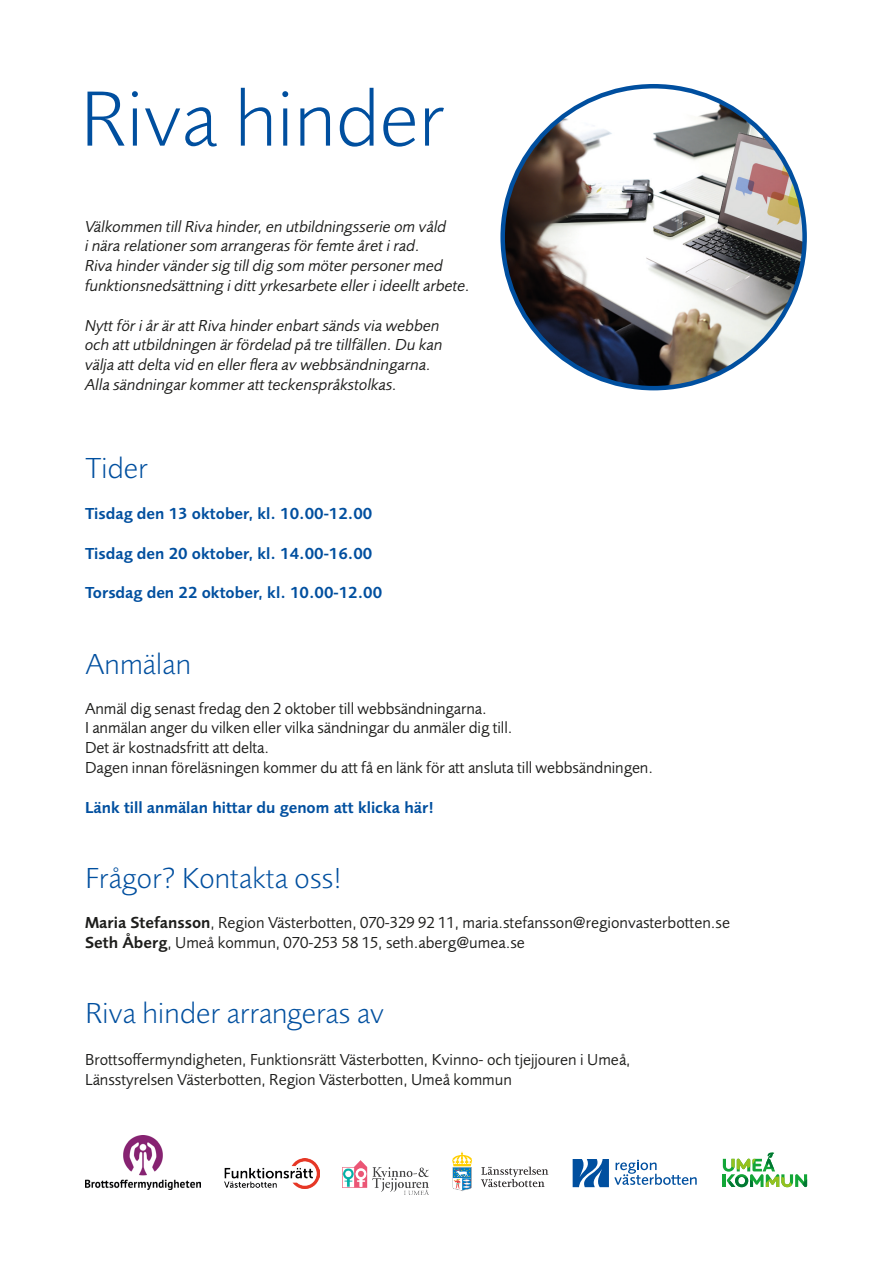
<style>
.page{position:relative;width:893px;height:1263px;background:#fff}
.page>*{position:absolute;margin:0;border:0;box-sizing:border-box;transform-origin:0 0}
.t1{font:300 81px "Foundry Sans";color:#004f9f}
.t2{font:300 30px "Foundry Sans";color:#004f9f}
.t3{font:16.5px "Foundry Sans";color:#1d1d1b}
.t4{font:italic 16.5px/19.8px "Foundry Sans";color:#1d1d1b}
.t5{font:600 16.5px "Foundry Sans";color:#004f9f}
.s1{font-weight:600}
</style>
<div class="page">
<svg style="left:573px;top:1159px;width:124px;height:28px"></svg>
<img style="left:342px;top:1161px;width:87px;height:33px">
<img style="left:225px;top:1158px;width:95px;height:30px">
<img style="left:85px;top:1136px;width:115px;height:53px">
<svg style="left:723px;top:1152px;width:84px;height:35px"></svg>
<svg style="left:481px;top:1167px;width:67px;height:20px"></svg>
<svg style="left:452px;top:1151px;width:20px;height:40px"></svg>
<img style="left:503px;top:86px;width:302px;height:302px;border-radius:151px">
<p class="t1" style="left:80px;top:74px;width:366px">Riva hinder</p>
<p class="t4" style="left:85px;top:216px;width:387px">Välkommen till Riva hinder, en utbildningsserie om våld<br>i nära relationer som arrangeras för femte året i rad.<br>Riva hinder vänder sig till dig som möter personer med funktionsnedsättning i ditt yrkesarbete eller i ideellt arbete.</p>
<p class="t4" style="left:85px;top:315px;width:356px">Nytt för i år är att Riva hinder enbart sänds via webben</p>
<p class="t4" style="left:85px;top:335px;width:359px">och att utbildningen är fördelad på tre tillfällen. Du kan välja att delta vid en eller flera av webbsändningarna.</p>
<p class="t4" style="left:85px;top:375px;width:314px">Alla sändningar kommer att teckenspråkstolkas.</p>
<p class="t2" style="left:85px;top:451px;width:64px">Tider</p>
<p class="t5" style="left:85px;top:504px;width:289px">Tisdag den 13 oktober, kl. 10.00-12.00</p>
<p class="t5" style="left:85px;top:544px;width:289px">Tisdag den 20 oktober, kl. 14.00-16.00</p>
<p class="t5" style="left:85px;top:583px;width:299px">Torsdag den 22 oktober, kl. 10.00-12.00</p>
<p class="t2" style="left:85px;top:647px;width:107px">Anmälan</p>
<p class="t3" style="left:85px;top:699px;width:403px">Anmäl dig senast fredag den 2 oktober till webbsändningarna.</p>
<p class="t3" style="left:85px;top:719px;width:429px">I anmälan anger du vilken eller vilka sändningar du anmäler dig till.</p>
<p class="t3" style="left:85px;top:739px;width:186px">Det är kostnadsfritt att delta.</p>
<p class="t3" style="left:85px;top:759px;width:569px">Dagen innan föreläsningen kommer du att få en länk för att ansluta till webbsändningen.</p>
<p class="t5" style="left:85px;top:798px;width:350px">Länk till anmälan hittar du genom att klicka här!</p>
<p class="t2" style="left:85px;top:862px;width:259px">Frågor? Kontakta oss!</p>
<p class="t3" style="left:85px;top:913px;width:646px"><span class="s1">Maria Stefansson</span>, Region Västerbotten, 070-329 92 11, maria.stefansson@regionvasterbotten.se</p>
<p class="t3" style="left:85px;top:933px;width:441px"><span class="s1">Seth Åberg</span>, Umeå kommun, 070-253 58 15, seth.aberg@umea.se</p>
<p class="t2" style="left:85px;top:997px;width:300px">Riva hinder arrangeras av</p>
<p class="t3" style="left:85px;top:1050px;width:547px">Brottsoffermyndigheten, Funktionsrätt Västerbotten, Kvinno- och tjejjouren i Umeå,</p>
<p class="t3" style="left:85px;top:1070px;width:428px">Länsstyrelsen Västerbotten, Region Västerbotten, Umeå kommun</p>
</div>
